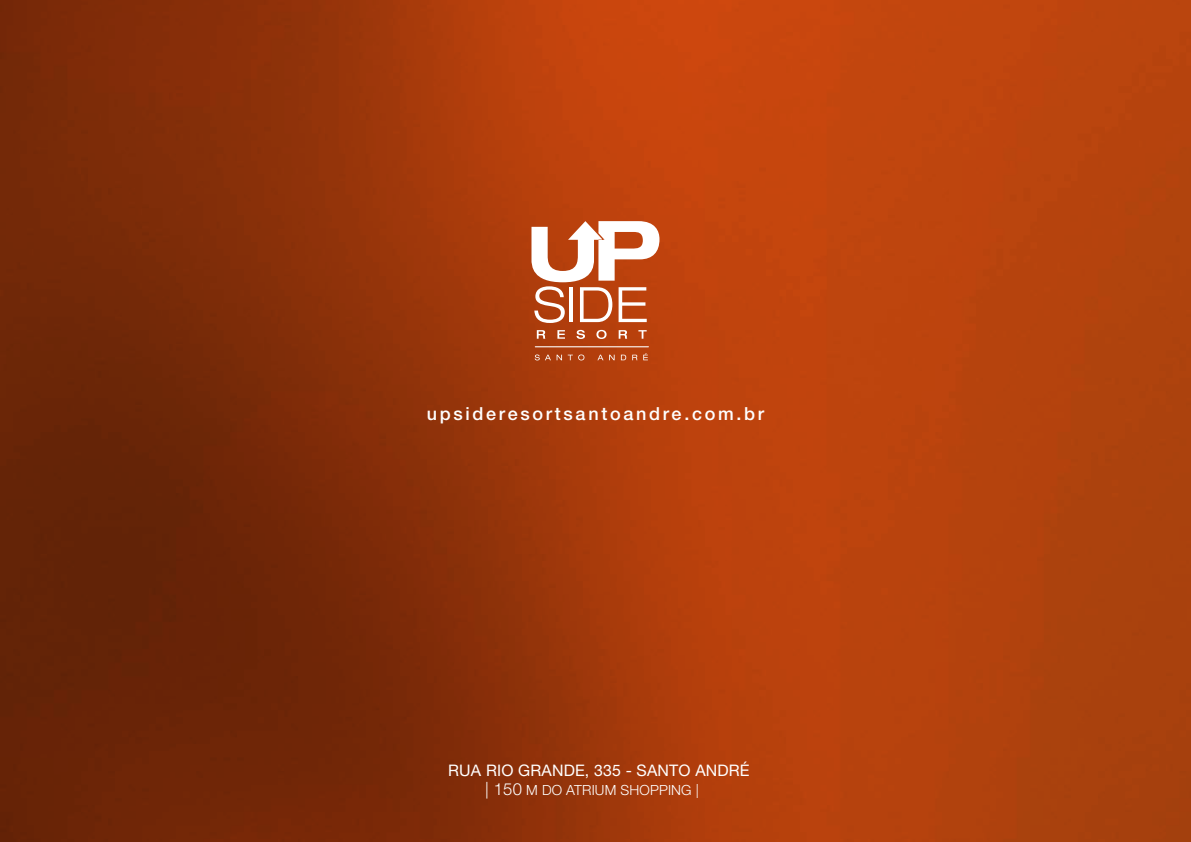
<style>
.page{position:relative;width:1191px;height:842px;background:#fff}
.page>*{position:absolute;margin:0;border:0;box-sizing:border-box;transform-origin:0 0}
.t1{font:500 18px "Helvetica Neue LT Std";letter-spacing:.15em;color:#fff}
.t2{font:15.9px "Helvetica Neue LT Std";letter-spacing:.01em;color:#fff}
.t3{font:300 14px "Helvetica Neue LT Std";letter-spacing:.01em;color:#fff}
.s1{font-size:16.7px}
</style>
<div class="page">
<img style="left:0;top:0;width:1191px;height:842px">
<svg style="left:535px;top:354px;width:27px;height:6px"></svg>
<svg style="left:568px;top:354px;width:16px;height:6px"></svg>
<svg style="left:597px;top:355px;width:6px;height:5px"></svg>
<svg style="left:609px;top:355px;width:5px;height:5px"></svg>
<svg style="left:621px;top:355px;width:5px;height:5px"></svg>
<svg style="left:632px;top:355px;width:5px;height:5px"></svg>
<svg style="left:643px;top:353px;width:5px;height:7px"></svg>
<hr style="left:535px;top:346px;width:113px;height:1px;background:#fff">
<svg style="left:531px;top:221px;width:128px;height:102px"></svg>
<svg style="left:537px;top:330px;width:8px;height:9px"></svg>
<svg style="left:557px;top:330px;width:8px;height:9px"></svg>
<svg style="left:576px;top:330px;width:9px;height:9px"></svg>
<svg style="left:596px;top:330px;width:10px;height:9px"></svg>
<svg style="left:618px;top:330px;width:9px;height:9px"></svg>
<svg style="left:638px;top:330px;width:8px;height:9px"></svg>
<p class="t1" style="left:427px;top:403px;width:339px">upsideresortsantoandre.com.br</p>
<p class="t2" style="left:448px;top:761px;width:303px">RUA RIO GRANDE, 335 - SANTO ANDRÉ</p>
<p class="t3" style="left:485px;top:781px;width:215px"><span class="s1">| 150</span> M DO ATRIUM SHOPPING |</p>
</div>
